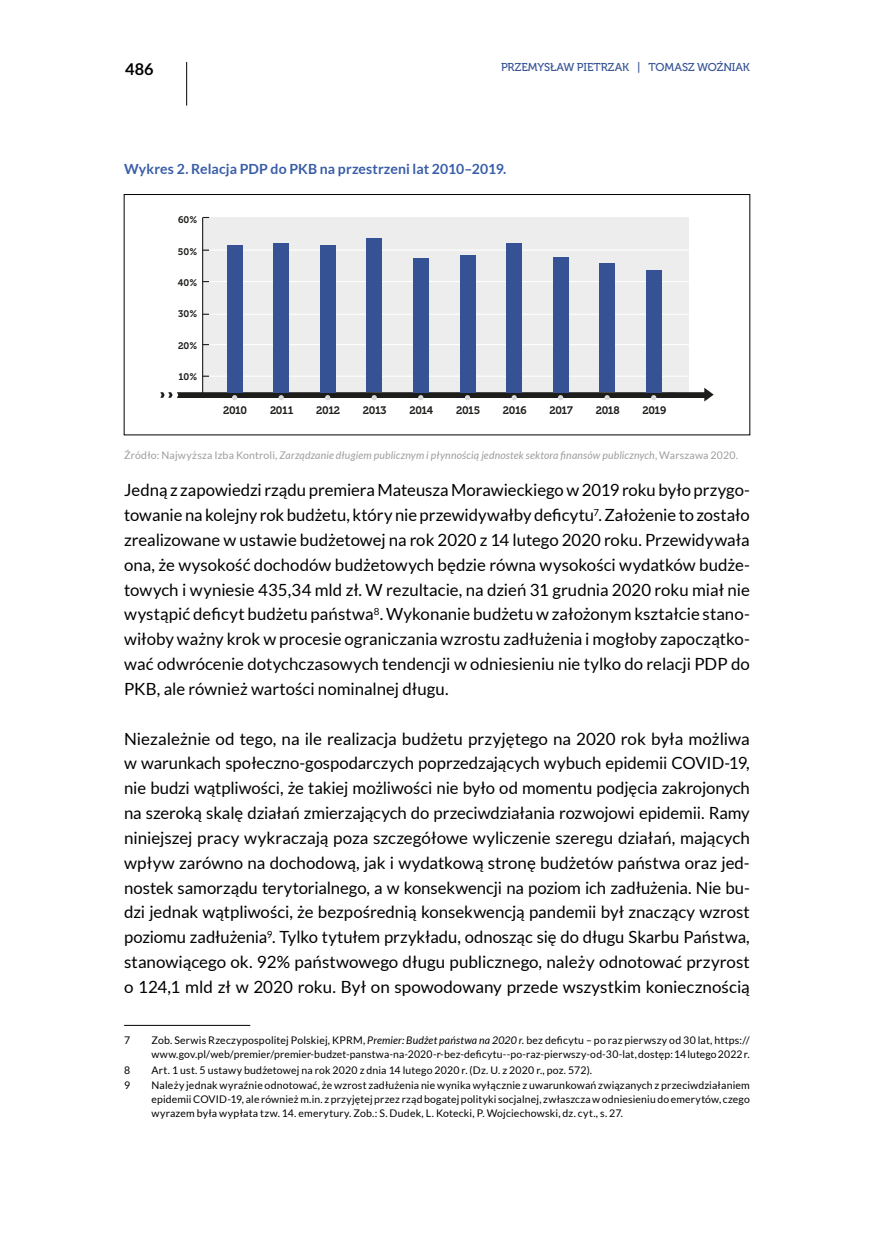
<style>
.page{position:relative;width:874px;height:1241px;background:#fff}
.page>*{position:absolute;margin:0;border:0;box-sizing:border-box;transform-origin:0 0}
.t1{font:16.8px/24.8px "Lato";color:#000;text-align:justify}
.t2{font:700 16.28px "Lato";color:#000}
.t3{font:700 14px "Lato";letter-spacing:.005em;color:#395da8}
.t4{font:11.38px "Museo 500";letter-spacing:-.005em;color:#355295}
.t5{font:10.85px "Museo 700";letter-spacing:-.035em;color:#1d1d1b}
.t6{font:10.5px/14px "Lato";letter-spacing:.015em;color:#000}
.t7{font:italic 10.5px "Lato";letter-spacing:.015em;color:#9d9d9c}
.t8{font:9.45px "Museo 700";letter-spacing:.005em;color:#1d1d1b}
.s1{font-style:normal}
.s2{font-style:italic}
</style>
<div class="page">
<hr style="left:186px;top:62px;width:1px;height:44px;background:#000">
<hr style="left:124px;top:1024px;width:126px;height:1px;background:#000">
<div style="left:124px;top:194px;width:625px;height:241px;border:1px solid #000"></div>
<div style="left:202px;top:217px;width:486px;height:175px;background:#ededed"></div>
<hr style="left:202px;top:218px;width:1px;height:175px;background:#1d1d1b">
<svg style="left:202px;top:313px;width:7px;height:2px"></svg>
<svg style="left:202px;top:249px;width:7px;height:2px"></svg>
<svg style="left:160px;top:387px;width:553px;height:14px"></svg>
<hr style="left:209px;top:375px;width:479px;height:1px;background:#fff">
<hr style="left:209px;top:344px;width:479px;height:1px;background:#fff">
<hr style="left:209px;top:313px;width:479px;height:2px;background:#fff">
<hr style="left:209px;top:281px;width:479px;height:1px;background:#fff">
<hr style="left:209px;top:249px;width:479px;height:2px;background:#fff">
<div style="left:227px;top:245px;width:15px;height:147px;background:#355295"></div>
<div style="left:366px;top:238px;width:16px;height:154px;background:#355295"></div>
<div style="left:460px;top:255px;width:15px;height:137px;background:#355295"></div>
<div style="left:273px;top:243px;width:16px;height:149px;background:#355295"></div>
<div style="left:320px;top:245px;width:15px;height:147px;background:#355295"></div>
<div style="left:413px;top:258px;width:15px;height:134px;background:#355295"></div>
<div style="left:506px;top:243px;width:16px;height:149px;background:#355295"></div>
<div style="left:553px;top:257px;width:15px;height:135px;background:#355295"></div>
<div style="left:599px;top:263px;width:15px;height:129px;background:#355295"></div>
<div style="left:646px;top:270px;width:15px;height:122px;background:#355295"></div>
<p class="t2" style="left:125px;top:60px;width:30px">486</p>
<p class="t4" style="left:500px;top:60px;width:250px">PRZEMYSŁAW PIETRZAK | TOMASZ WOŹNIAK</p>
<p class="t3" style="left:124px;top:161px;width:383px">Wykres 2. Relacja PDP do PKB na przestrzeni lat 2010–2019.</p>
<p class="t8" style="left:178px;top:215px;width:21px">60%</p>
<p class="t8" style="left:178px;top:246px;width:21px">50%</p>
<p class="t8" style="left:178px;top:277px;width:21px">40%</p>
<p class="t8" style="left:178px;top:308px;width:21px">30%</p>
<p class="t8" style="left:178px;top:340px;width:21px">20%</p>
<p class="t8" style="left:178px;top:371px;width:20px">10%</p>
<p class="t5" style="left:223px;top:404px;width:26px">2010</p>
<p class="t5" style="left:270px;top:404px;width:25px">2011</p>
<p class="t5" style="left:316px;top:404px;width:25px">2012</p>
<p class="t5" style="left:363px;top:404px;width:25px">2013</p>
<p class="t5" style="left:409px;top:404px;width:25px">2014</p>
<p class="t5" style="left:456px;top:404px;width:26px">2015</p>
<p class="t5" style="left:502px;top:404px;width:25px">2016</p>
<p class="t5" style="left:549px;top:404px;width:25px">2017</p>
<p class="t5" style="left:595px;top:404px;width:25px">2018</p>
<p class="t5" style="left:642px;top:404px;width:25px">2019</p>
<p class="t7" style="left:124px;top:449px;width:615px"><span class="s1">Źródło: Najwyższa Izba Kontroli,</span> Zarządzanie długiem publicznym i płynnością jednostek sektora finansów publicznych<span class="s1">, Warszawa 2020.</span></p>
<p class="t1" style="left:124px;top:477px;width:627px">Jedną z zapowiedzi rządu premiera Mateusza Morawieckiego w 2019 roku było przygo&shy;towanie na kolejny rok budżetu, który nie przewidywałby deficytu<sup>7</sup>. Założenie to zostało zrealizowane w ustawie budżetowej na rok 2020 z 14 lutego 2020 roku. Przewidywała ona, że wysokość dochodów budżetowych będzie równa wysokości wydatków budże&shy;towych i wyniesie 435,34 mld zł. W rezultacie, na dzień 31 grudnia 2020 roku miał nie wystąpić deficyt budżetu państwa<sup>8</sup>. Wykonanie budżetu w założonym kształcie stano&shy;wiłoby ważny krok w procesie ograniczania wzrostu zadłużenia i mogłoby zapoczątko&shy;wać odwrócenie dotychczasowych tendencji w odniesieniu nie tylko do relacji PDP do PKB, ale również wartości nominalnej długu.</p>
<p class="t1" style="left:124px;top:725px;width:627px">Niezależnie od tego, na ile realizacja budżetu przyjętego na 2020 rok była możliwa w warunkach społeczno-gospodarczych poprzedzających wybuch epidemii COVID-19, nie budzi wątpliwości, że takiej możliwości nie było od momentu podjęcia zakrojonych na szeroką skalę działań zmierzających do przeciwdziałania rozwojowi epidemii. Ramy niniejszej pracy wykraczają poza szczegółowe wyliczenie szeregu działań, mających wpływ zarówno na dochodową, jak i wydatkową stronę budżetów państwa oraz jed&shy;nostek samorządu terytorialnego, a w konsekwencji na poziom ich zadłużenia. Nie bu&shy;dzi jednak wątpliwości, że bezpośrednią konsekwencją pandemii był znaczący wzrost poziomu zadłużenia<sup>9</sup>. Tylko tytułem przykładu, odnosząc się do długu Skarbu Państwa, stanowiącego ok. 92% państwowego długu publicznego, należy odnotować przyrost o 124,1 mld zł w 2020 roku. Był on spowodowany przede wszystkim koniecznością</p>
<p class="t6" style="left:124px;top:1033px;width:8px">7</p>
<p class="t6" style="left:151px;top:1033px;width:599px">Zob. Serwis Rzeczypospolitej Polskiej, KPRM, <span class="s2">Premier: Budżet państwa na 2020 r.</span> bez deficytu – po raz pierwszy od 30 lat, https:// www.gov.pl/web/premier/premier-budzet-panstwa-na-2020-r-bez-deficytu--po-raz-pierwszy-od-30-lat, dostęp: 14 lutego 2022 r.</p>
<p class="t6" style="left:124px;top:1062px;width:8px">8</p>
<p class="t6" style="left:151px;top:1062px;width:442px">Art. 1 ust. 5 ustawy budżetowej na rok 2020 z dnia 14 lutego 2020 r. (Dz. U. z 2020 r., poz. 572).</p>
<p class="t6" style="left:124px;top:1077px;width:8px">9</p>
<p class="t6" style="left:151px;top:1077px;width:599px;text-align:justify">Należy jednak wyraźnie odnotować, że wzrost zadłużenia nie wynika wyłącznie z uwarunkowań związanych z przeciwdziałaniem epidemii COVID-19, ale również m.in. z przyjętej przez rząd bogatej polityki socjalnej, zwłaszcza w odniesieniu do emerytów, czego wyrazem była wypłata tzw. 14. emerytury. Zob.: S. Dudek, L. Kotecki, P. Wojciechowski, dz. cyt., s. 27.</p>
</div>
